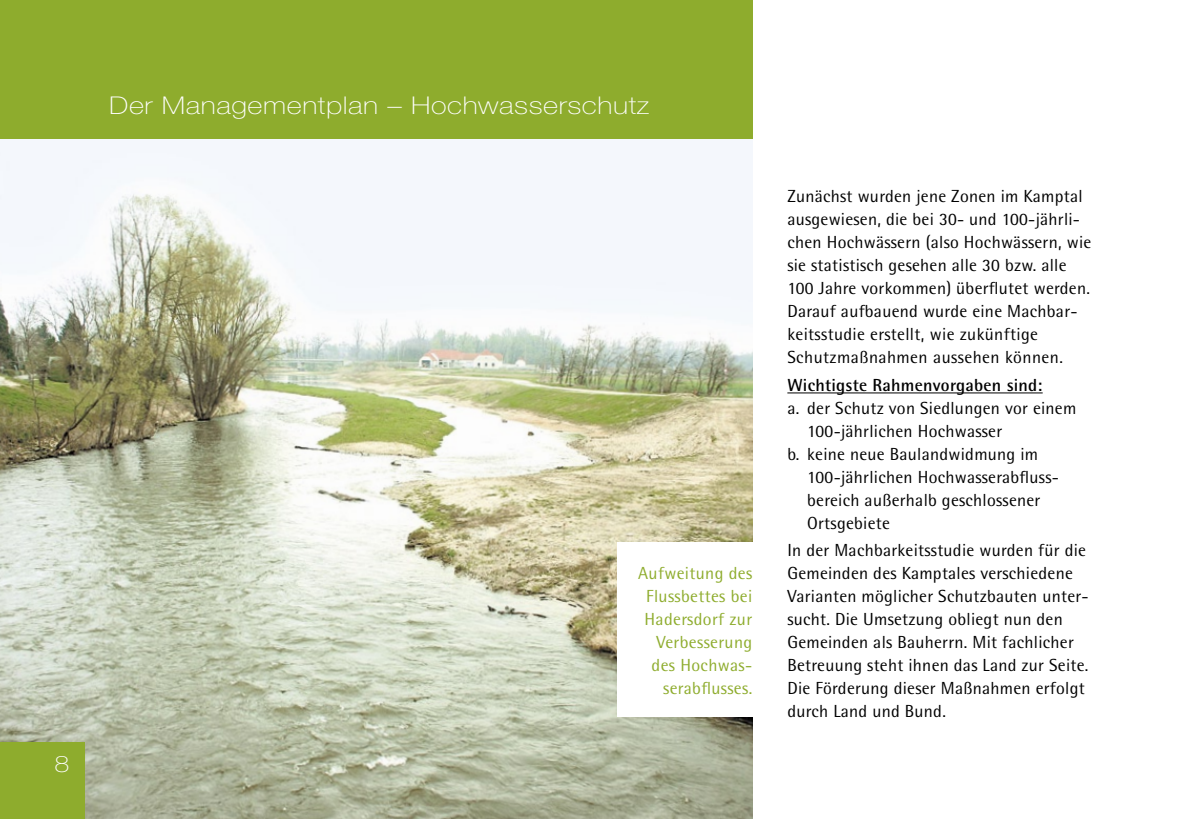
<style>
.page{position:relative;width:1191px;height:819px;background:#fff}
.page>*{position:absolute;margin:0;border:0;box-sizing:border-box;transform-origin:0 0}
.t1{font:100 24.5px "Helvetica Neue";letter-spacing:.02em;color:#fff;scale:1.18 1}
.t2{font:100 22.75px "Helvetica Neue";color:#fff;scale:1.18 1}
.t3{font:17.5px/23.1px "Rotis Semi Sans";letter-spacing:.015em;color:#000}
.t4{font:17.5px/23.1px "Rotis Semi Sans";letter-spacing:.02em;color:#8eac2d;text-align:right}
.t5{font:700 17.5px "Rotis Semi Sans";letter-spacing:.015em;color:#000}
</style>
<div class="page">
<img style="left:0;top:139px;width:752px;height:680px">
<hr style="left:787px;top:392px;width:255px;height:1px;background:#000">
<div style="left:617px;top:542px;width:150px;height:175px;background:#fff"></div>
<div style="left:0;top:742px;width:84px;height:77px;background:#8eac2d"></div>
<div style="left:0;top:0;width:752px;height:139px;background:#8eac2d"></div>
<h2 class="t2" style="left:55px;top:751px;width:14px">8</h2>
<h1 class="t1" style="left:109px;top:91px;width:459px">Der Managementplan – Hochwasserschutz</h1>
<p class="t4" style="left:638px;top:561px;width:116px">Aufweitung des<br>Flussbettes bei<br>Hadersdorf zur<br>Verbesserung des Hochwas&shy;serabflusses.</p>
<p class="t3" style="left:787px;top:184px;width:305px">Zunächst wurden jene Zonen im Kamptal ausgewiesen, die bei 30- und 100-jährli&shy;chen Hochwässern (also Hochwässern, wie sie statistisch gesehen alle 30 bzw. alle 100 Jahre vorkommen) überflutet werden.<br>Darauf aufbauend wurde eine Machbar&shy;keitsstudie erstellt, wie zukünftige Schutzmaßnahmen aussehen können.</p>
<p class="t5" style="left:787px;top:374px;width:256px">Wichtigste Rahmenvorgaben sind:</p>
<p class="t3" style="left:787px;top:396px;width:290px">a. der Schutz von Siedlungen vor einem</p>
<p class="t3" style="left:807px;top:419px;width:196px">100-jährlichen Hochwasser</p>
<p class="t3" style="left:787px;top:442px;width:252px">b. keine neue Baulandwidmung im</p>
<p class="t3" style="left:807px;top:465px;width:253px">100-jährlichen Hochwasserabfluss-</p>
<p class="t3" style="left:807px;top:488px;width:235px">bereich außerhalb geschlossener</p>
<p class="t3" style="left:807px;top:511px;width:84px">Ortsgebiete</p>
<p class="t3" style="left:787px;top:538px;width:303px">In der Machbarkeitsstudie wurden für die Gemeinden des Kamptales verschiedene Varianten möglicher Schutzbauten unter&shy;sucht. Die Umsetzung obliegt nun den Gemeinden als Bauherrn. Mit fachlicher Betreuung steht ihnen das Land zur Seite.<br>Die Förderung dieser Maßnahmen erfolgt durch Land und Bund.</p>
</div>
